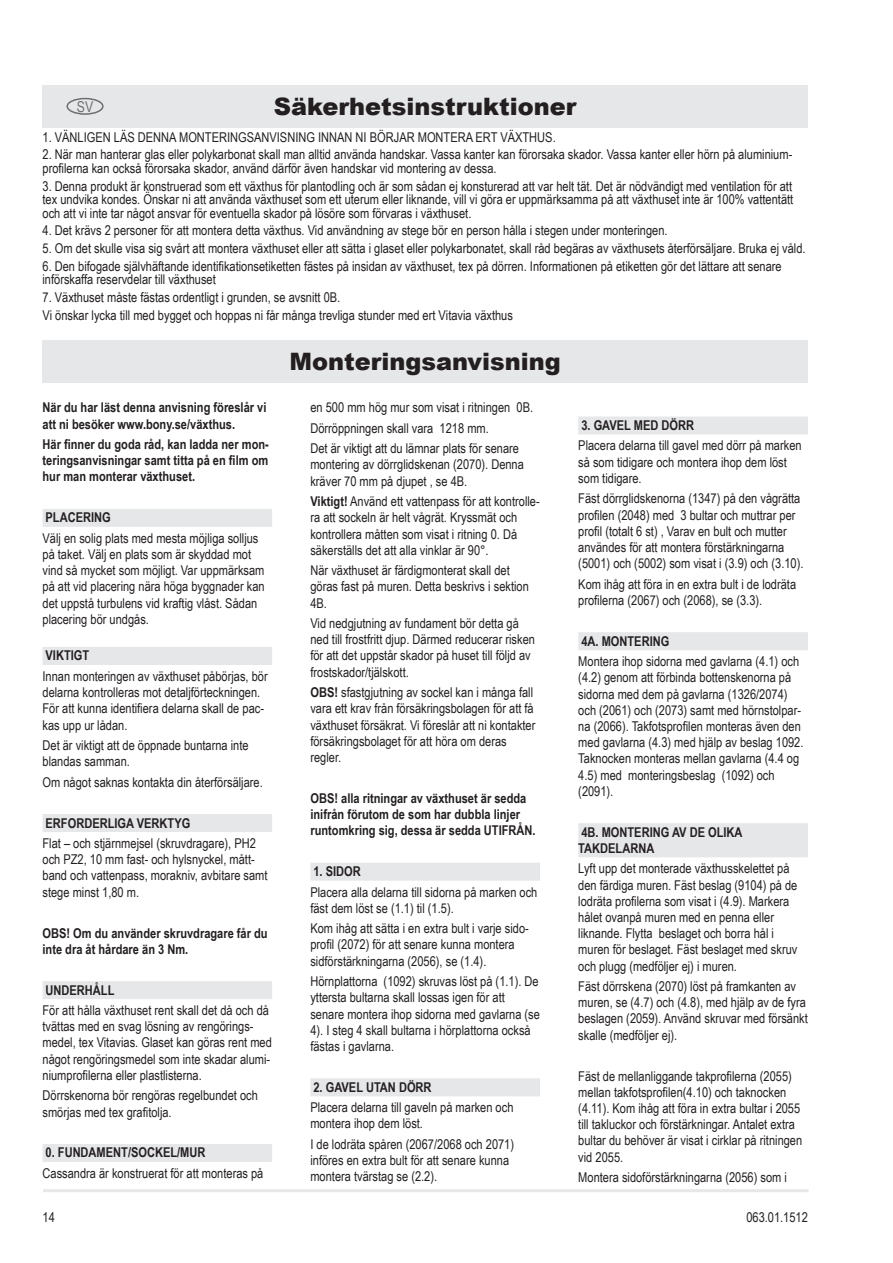
<style>
.page{position:relative;width:893px;height:1263px;background:#fff}
.page>*{position:absolute;margin:0;border:0;box-sizing:border-box;transform-origin:0 0}
.t1{font:900 24px "Arial";color:#231f20}
.t2{font:15px "Arial Narrow";color:#6d6e71}
.t3{font:13.5px/16.2px "Arial Narrow";color:#231f20}
.t4{font:700 13.5px/16.2px "Arial Narrow";color:#231f20}
.s1{font-weight:700}
</style>
<div class="page">
<hr style="left:43px;top:1189px;width:766px;height:3px;background:#e6e7e9">
<div style="left:43px;top:509px;width:229px;height:18px;background:#e6e7e9"></div>
<div style="left:43px;top:647px;width:229px;height:18px;background:#e6e7e9"></div>
<div style="left:43px;top:814px;width:229px;height:18px;background:#e6e7e9"></div>
<div style="left:43px;top:981px;width:229px;height:18px;background:#e6e7e9"></div>
<div style="left:43px;top:1144px;width:229px;height:18px;background:#e6e7e9"></div>
<div style="left:310px;top:863px;width:230px;height:18px;background:#e6e7e9"></div>
<div style="left:310px;top:1078px;width:230px;height:18px;background:#e6e7e9"></div>
<div style="left:578px;top:416px;width:230px;height:18px;background:#e6e7e9"></div>
<div style="left:578px;top:632px;width:230px;height:18px;background:#e6e7e9"></div>
<div style="left:578px;top:823px;width:230px;height:18px;background:#e6e7e9"></div>
<div style="left:578px;top:839px;width:230px;height:18px;background:#e6e7e9"></div>
<div style="left:43px;top:340px;width:765px;height:43px;background:#e6e7e9"></div>
<div style="left:43px;top:85px;width:765px;height:43px;background:#e6e7e9"></div>
<div style="left:66px;top:98px;width:38px;height:17px;border:2px solid #6d6e71;border-radius:50%"></div>
<p class="t2" style="left:77px;top:95px;width:18px">SV</p>
<h1 class="t1" style="left:274px;top:89px;width:305px">Säkerhetsinstruktioner</h1>
<p class="t3" style="left:43px;top:128px;width:515px">1. VÄNLIGEN LÄS DENNA MONTERINGSANVISNING INNAN NI BÖRJAR MONTERA ERT VÄXTHUS.</p>
<p class="t3" style="left:43px;top:147px;width:751px;line-height:13.5px">2. När man hanterar glas eller polykarbonat skall man alltid använda handskar. Vassa kanter kan förorsaka skador. Vassa kanter eller hörn på aluminium&shy;profilerna kan också förorsaka skador, använd därför även handskar vid montering av dessa.</p>
<p class="t3" style="left:43px;top:179px;width:752px;line-height:13.5px;text-align:justify">3. Denna produkt är konstruerad som ett växthus för plantodling och är som sådan ej konsturerad att var helt tät. Det är nödvändigt med ventilation för att tex undvika kondes. Önskar ni att använda växthuset som ett uterum eller liknande, vill vi göra er uppmärksamma på att växthuset inte är 100% vattentätt och att vi inte tar något ansvar för eventuella skador på lösöre som förvaras i växthuset.</p>
<p class="t3" style="left:43px;top:222px;width:627px">4. Det krävs 2 personer för att montera detta växthus. Vid användning av stege bör en person hålla i stegen under monteringen.</p>
<p class="t3" style="left:43px;top:240px;width:764px">5. Om det skulle visa sig svårt att montera växthuset eller att sätta i glaset eller polykarbonatet, skall råd begäras av växthusets återförsäljare. Bruka ej våld.</p>
<p class="t3" style="left:43px;top:259px;width:741px;line-height:13.5px">6. Den bifogade självhäftande identifikationsetiketten fästes på insidan av växthuset, tex på dörren. Informationen på etiketten gör det lättare att senare införskaffa reservdelar till växthuset</p>
<p class="t3" style="left:43px;top:288px;width:472px;line-height:17.7px">7. Växthuset måste fästas ordentligt i grunden, se avsnitt 0B.<br>Vi önskar lycka till med bygget och hoppas ni får många trevliga stunder med ert Vitavia växthus</p>
<p class="t4" style="left:43px;top:399px;width:225px">När du har läst denna anvisning föreslår vi att ni besöker www.bony.se/växthus.</p>
<p class="t4" style="left:43px;top:435px;width:228px;text-align:justify">Här finner du goda råd, kan ladda ner mon&shy;teringsanvisningar samt titta på en film om hur man monterar växthuset.</p>
<p class="t4" style="left:46px;top:509px;width:16px">PLACE</p>
<p class="t4" style="left:83px;top:509px;width:29px">RING</p>
<p class="t3" style="left:43px;top:529px;width:224px">Välj en solig plats med mesta möjliga solljus på taket. Välj en plats som är skyddad mot vind så mycket som möjligt. Var uppmärksam på att vid placering nära höga byggnader kan det uppstå turbulens vid kraftig vlåst. Sådan placering bör undgås.</p>
<p class="t4" style="left:46px;top:647px;width:45px">Vi ktigt</p>
<p class="t3" style="left:43px;top:667px;width:227px">Innan monteringen av växthuset påbörjas, bör delarna kontrolleras mot detaljförteckningen.<br>För att kunna identifiera delarna skall de pac&shy;kas upp ur lådan.</p>
<p class="t3" style="left:43px;top:737px;width:208px">Det är viktigt att de öppnade buntarna inte blandas samman.</p>
<p class="t3" style="left:43px;top:773px;width:222px">Om något saknas kontakta din återförsäljare.</p>
<p class="t4" style="left:46px;top:814px;width:144px">Erford erliga verktyg</p>
<p class="t3" style="left:43px;top:835px;width:227px">Flat – och stjärnmejsel (skruvdragare), PH2 och PZ2, 10 mm fast- och hylsnyckel, mått&shy;band och vattenpass, morakniv, avbitare samt stege minst 1,80 m.</p>
<p class="t4" style="left:43px;top:924px;width:227px">OBS! Om du använder skruvdragare får du inte dra åt hårdare än 3 Nm.</p>
<p class="t4" style="left:46px;top:981px;width:70px">Underhåll</p>
<p class="t3" style="left:43px;top:1002px;width:231px">För att hålla växthuset rent skall det då och då tvättas med en svag lösning av rengörings&shy;medel, tex Vitavias. Glaset kan göras rent med något rengöringsmedel som inte skadar alumi&shy;niumprofilerna eller plastlisterna.</p>
<p class="t3" style="left:43px;top:1087px;width:217px">Dörrskenorna bör rengöras regelbundet och smörjas med tex grafitolja.</p>
<p class="t4" style="left:46px;top:1144px;width:158px">0. Fundament/sockel/mur</p>
<p class="t3" style="left:43px;top:1164px;width:222px">Cassandra är konstruerat för att monteras på</p>
<h1 class="t1" style="left:290px;top:344px;width:273px">Monteringsanvisning</h1>
<p class="t3" style="left:310px;top:397px;width:224px;line-height:20.4px">en 500 mm hög mur som visat i ritningen 0B.<br>Dörröppningen skall vara 1218 mm.<br>Det är viktigt att du lämnar plats för senare</p>
<p class="t3" style="left:310px;top:456px;width:215px">montering av dörrglidskenan (2070). Denna kräver 70 mm på djupet , se 4B.</p>
<p class="t3" style="left:310px;top:493px;width:231px"><span class="s1">Viktigt!</span> Använd ett vattenpass för att kontrolle&shy;ra att sockeln är helt vågrät. Kryssmät och kontrollera måtten som visat i ritning 0. Då säkerställs det att alla vinklar är 90°.</p>
<p class="t3" style="left:310px;top:562px;width:220px">När växthuset är färdigmonterat skall det göras fast på muren. Detta beskrivs i sektion<br>4B.</p>
<p class="t3" style="left:310px;top:615px;width:226px">Vid nedgjutning av fundament bör detta gå ned till frostfritt djup. Därmed reducerar risken för att det uppstår skador på huset till följd av frostskador/tjälskott.</p>
<p class="t3" style="left:310px;top:684px;width:227px"><span class="s1">OBS!</span> sfastgjutning av sockel kan i många fall vara ett krav från försäkringsbolagen för att få växthuset försäkrat. Vi föreslår att ni kontakter försäkringsbolaget för att höra om deras regler.</p>
<p class="t4" style="left:310px;top:789px;width:227px">OBS! alla ritningar av växthuset är sedda inifrån förutom de som har dubbla linjer runtomkring sig, dessa är sedda UTIFRÅN.</p>
<p class="t4" style="left:313px;top:863px;width:49px">1. SIDOR</p>
<p class="t3" style="left:310px;top:883px;width:229px">Placera alla delarna till sidorna på marken och fäst dem löst se (1.1) til (1.5).</p>
<p class="t3" style="left:310px;top:920px;width:220px">Kom ihåg att sätta i en extra bult i varje sido&shy;profil (2072) för att senare kunna montera sidförstärkningarna (2056), se (1.4).</p>
<p class="t3" style="left:310px;top:973px;width:231px">Hörnplattorna (1092) skruvas löst på (1.1). De yttersta bultarna skall lossas igen för att senare montera ihop sidorna med gavlarna (se 4). I steg 4 skall bultarna i hörplattorna också fästas i gavlarna.</p>
<p class="t4" style="left:313px;top:1078px;width:111px">2. Gavel utan dörr</p>
<p class="t3" style="left:310px;top:1099px;width:205px">Placera delarna till gaveln på marken och montera ihop dem löst.</p>
<p class="t3" style="left:310px;top:1135px;width:205px">I de lodräta spåren (2067/2068 och 2071) införes en extra bult för att senare kunna montera tvärstag se (2.2).</p>
<p class="t4" style="left:581px;top:416px;width:106px">3. Gavel med dörr</p>
<p class="t3" style="left:578px;top:437px;width:225px">Placera delarna till gavel med dörr på marken så som tidigare och montera ihop dem löst som tidigare.</p>
<p class="t3" style="left:578px;top:490px;width:227px">Fäst dörrglidskenorna (1347) på den vågrätta profilen (2048) med 3 bultar och muttrar per profil (totalt 6 st) , Varav en bult och mutter användes för att montera förstärkningarna (5001) och (5002) som visat i (3.9) och (3.10).</p>
<p class="t3" style="left:578px;top:575px;width:219px">Kom ihåg att föra in en extra bult i de lodräta profilerna (2067) och (2068), se (3.3).</p>
<p class="t4" style="left:581px;top:632px;width:68px">4A. Montering</p>
<p class="t3" style="left:578px;top:653px;width:227px">Montera ihop sidorna med gavlarna (4.1) och (4.2) genom att förbinda bottenskenorna på sidorna med dem på gavlarna (1326/2074) och (2061) och (2073) samt med hörnstolpar&shy;na (2066). Takfotsprofilen monteras även den med gavlarna (4.3) med hjälp av beslag 1092.<br>Taknocken monteras mellan gavlarna (4.4 og 4.5) med monteringsbeslag (1092) och (2091).</p>
<p class="t4" style="left:581px;top:823px;width:68px">4B. Montering</p>
<p class="t4" style="left:672px;top:823px;width:72px">av de olika</p>
<p class="t4" style="left:578px;top:839px;width:78px">takdelarna</p>
<p class="t3" style="left:578px;top:860px;width:221px">Lyft upp det monterade växthusskelettet på den färdiga muren. Fäst beslag (9104) på de lodräta profilerna som visat i (4.9). Markera hålet ovanpå muren med en penna eller liknande. Flytta beslaget och borra hål i muren för beslaget. Fäst beslaget med skruv och plugg (medföljer ej) i muren.</p>
<p class="t3" style="left:578px;top:978px;width:231px">Fäst dörrskena (2070) löst på framkanten av muren, se (4.7) och (4.8), med hjälp av de fyra beslagen (2059). Använd skruvar med försänkt skalle (medföljer ej).</p>
<p class="t3" style="left:578px;top:1067px;width:225px">Fäst de mellanliggande takprofilerna (2055) mellan takfotsprofilen(4.10) och taknocken (4.11). Kom ihåg att föra in extra bultar i 2055 till takluckor och förstärkningar. Antalet extra bultar du behöver är visat i cirklar på ritningen vid 2055.</p>
<p class="t3" style="left:578px;top:1168px;width:210px">Montera sidoförstärkningarna (2056) som i</p>
<p class="t3" style="left:43px;top:1208px;width:14px">14</p>
<p class="t3" style="left:746px;top:1208px;width:63px">063.01.1512</p>
</div>
